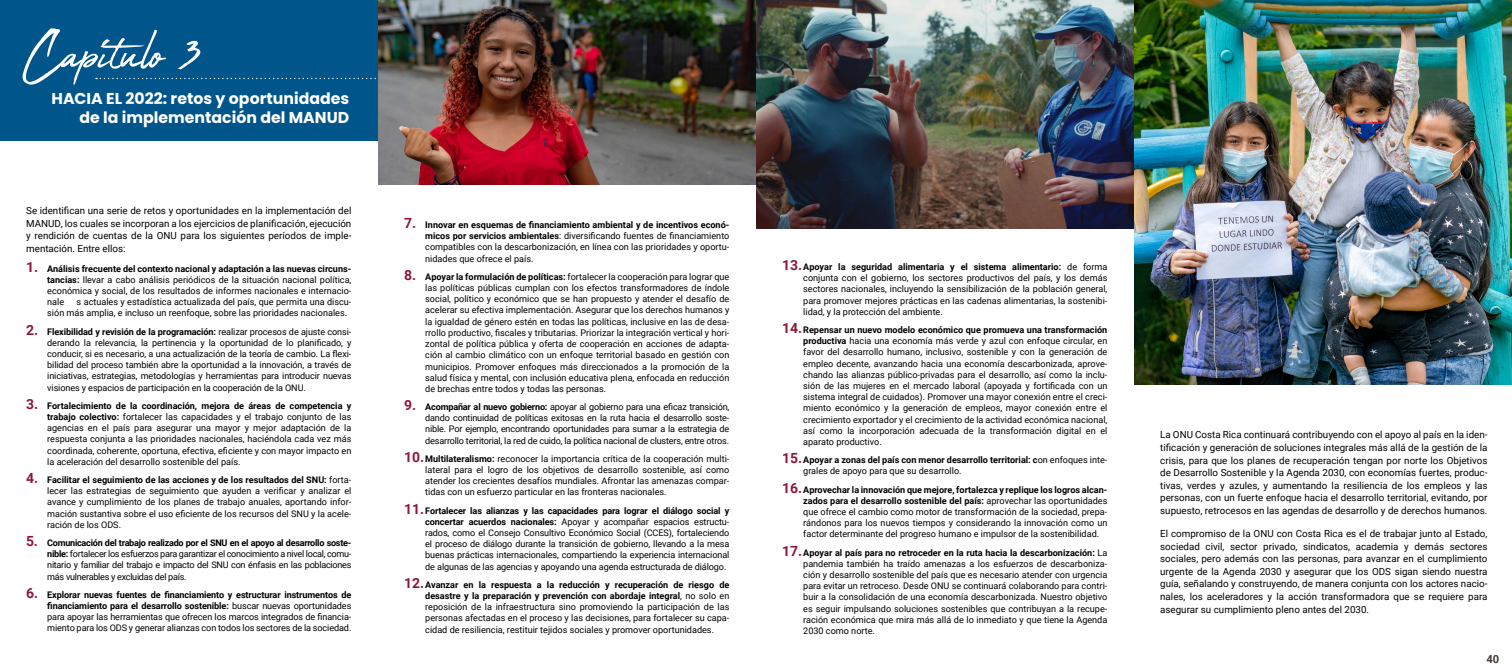
<style>
.page{position:relative;width:1512px;height:672px;background:#fff}
.page>*{position:absolute;margin:0;border:0;box-sizing:border-box;transform-origin:0 0}
.t1{font:70px "Abuget";color:#fff}
.t2{font:700 15.75px/18.9px "Poppins";color:#fff;text-align:right}
.t3{font:700 11.2px "Roboto";color:#453a36}
.t4{font:9.8px/12.6px "Roboto";color:#000;text-align:justify}
.t5{font:9.1px/11.2px "Roboto";color:#000;text-align:justify}
.t6{font:700 9.1px/11.2px "Roboto";color:#000}
.s1{font-size:77px}
.s2{font-weight:700;font-size:14px;color:#8f1838}
.s3{font-weight:700}
.s4{font-size:14px;color:#8f1838}
.s5{font-weight:400}
</style>
<div class="page">
<div style="left:0;top:0;width:378px;height:140px;background:#00558a"></div>
<img style="left:378px;top:0;width:378px;height:185px">
<img style="left:756px;top:0;width:378px;height:229px">
<svg style="left:96px;top:78px;width:1038px;height:1px"></svg>
<img style="left:1134px;top:0;width:378px;height:385px">
<h1 class="t1" style="left:23px;top:14px;width:179px">Capítulo <span class="s1">3</span></h1>
<h2 class="t2" style="left:52px;top:89px;width:299px">HACIA EL 2022: retos y oportunidades de la implementación del MANUD</h2>
<p class="t4" style="left:26px;top:204px;width:327px">Se identifican una serie de retos y oportunidades en la implementación del MANUD, los cuales se incorporan a los ejercicios de planificación, ejecución y rendición de cuentas de la ONU para los siguientes períodos de imple&shy;mentación. Entre ellos:</p>
<p class="t5" style="left:47px;top:263px;width:306px;text-indent:-21px"><span class="s2">1.</span> <span class="s3">Análisis frecuente del contexto nacional y adaptación a las nuevas circuns&shy;tancias:</span> llevar a cabo análisis periódicos de la situación nacional política, económica y social, de los resultados de informes nacionales e internacio&shy;nale</p>
<p class="t5" style="left:47px;top:296px;width:306px;text-indent:29px">s actuales y estadística actualizada del país, que permita una discu&shy;sión más amplia, e incluso un reenfoque, sobre las prioridades nacionales.</p>
<p class="t5" style="left:47px;top:326px;width:306px;text-indent:-21px"><span class="s2">2.</span> <span class="s3">Flexibilidad y revisión de la programación:</span> realizar procesos de ajuste consi&shy;derando la relevancia, la pertinencia y la oportunidad de lo planificado, y conducir, si es necesario, a una actualización de la teoría de cambio. La flexi&shy;bilidad del proceso también abre la oportunidad a la innovación, a través de iniciativas, estrategias, metodologías y herramientas para introducir nuevas visiones y espacios de participación en la cooperación de la ONU.</p>
<p class="t5" style="left:47px;top:400px;width:306px;text-indent:-21px"><span class="s2">3.</span> <span class="s3">Fortalecimiento de la coordinación, mejora de áreas de competencia y trabajo colectivo:</span> fortalecer las capacidades y el trabajo conjunto de las agencias en el país para asegurar una mayor y mejor adaptación de la respuesta conjunta a las prioridades nacionales, haciéndola cada vez más coordinada, coherente, oportuna, efectiva, eficiente y con mayor impacto en la aceleración del desarrollo sostenible del país.</p>
<p class="t5" style="left:47px;top:474px;width:306px;text-indent:-21px"><span class="s2">4.</span> <span class="s3">Facilitar el seguimiento de las acciones y de los resultados del SNU:</span> forta&shy;lecer las estrategias de seguimiento que ayuden a verificar y analizar el avance y cumplimiento de los planes de trabajo anuales, aportando infor&shy;mación sustantiva sobre el uso eficiente de los recursos del SNU y la acele&shy;ración de los ODS.</p>
<p class="t5" style="left:47px;top:537px;width:306px;text-indent:-21px"><span class="s2">5.</span> <span class="s3">Comunicación del trabajo realizado por el SNU en el apoyo al desarrollo soste&shy;nible:</span> fortalecer los esfuerzos para garantizar el conocimiento a nivel local, comu&shy;nitario y familiar del trabajo e impacto del SNU con énfasis en las poblaciones más vulnerables y excluidas del país.</p>
<p class="t5" style="left:47px;top:589px;width:306px;text-indent:-21px"><span class="s2">6.</span> <span class="s3">Explorar nuevas fuentes de financiamiento y estructurar instrumentos de financiamiento para el desarrollo sostenible:</span> buscar nuevas oportunidades para apoyar las herramientas que ofrecen los marcos integrados de financia&shy;miento para los ODS y generar alianzas con todos los sectores de la sociedad.</p>
<p class="t5" style="left:425px;top:219px;width:306px;text-indent:-21px"><span class="s2">7.</span> <span class="s3">Innovar en esquemas de financiamiento ambiental y de incentivos econó&shy;micos por servicios ambientales</span>: diversificando fuentes de financiamiento compatibles con la descarbonización, en línea con las prioridades y oportu&shy;nidades que ofrece el país.</p>
<p class="t5" style="left:425px;top:271px;width:306px;text-indent:-21px"><span class="s2">8.</span> <span class="s3">Apoyar la formulación de políticas:</span> fortalecer la cooperación para lograr que las políticas públicas cumplan con los efectos transformadores de índole social, político y económico que se han propuesto y atender el desafío de acelerar su efectiva implementación. Asegurar que los derechos humanos y la igualdad de género estén en todas las políticas, inclusive en las de desa&shy;rrollo productivo, fiscales y tributarias. Priorizar la integración vertical y hori&shy;zontal de política pública y oferta de cooperación en acciones de adapta&shy;ción al cambio climático con un enfoque territorial basado en gestión con municipios. Promover enfoques más direccionados a la promoción de la salud física y mental, con inclusión educativa plena, enfocada en reducción de brechas entre todos y todas las personas.</p>
<p class="t5" style="left:425px;top:401px;width:306px;text-indent:-21px"><span class="s2">9.</span> <span class="s3">Acompañar al nuevo gobierno:</span> apoyar al gobierno para una eficaz transición, dando continuidad de políticas exitosas en la ruta hacia el desarrollo soste&shy;nible. Por ejemplo, encontrando oportunidades para sumar a la estrategia de desarrollo territorial, la red de cuido, la política nacional de clusters, entre otros.</p>
<p class="t5" style="left:425px;top:453px;width:306px;text-indent:-21px"><span class="s2">10.</span><span class="s3">Multilateralismo:</span> reconocer la importancia crítica de la cooperación multi&shy;lateral para el logro de los objetivos de desarrollo sostenible, así como atender los crecientes desafíos mundiales. Afrontar las amenazas compar&shy;tidas con un esfuerzo particular en las fronteras nacionales.</p>
<p class="t5" style="left:425px;top:505px;width:306px;text-indent:-21px"><span class="s2">11.</span><span class="s3">Fortalecer las alianzas y las capacidades para lograr el diálogo social y concertar acuerdos nacionales:</span> Apoyar y acompañar espacios estructu&shy;rados, como el Consejo Consultivo Económico Social (CCES), fortaleciendo el proceso de diálogo durante la transición de gobierno, llevando a la mesa buenas prácticas internacionales, compartiendo la experiencia internacional de algunas de las agencias y apoyando una agenda estructurada de diálogo.</p>
<p class="t5" style="left:425px;top:579px;width:306px;text-indent:-21px"><span class="s2">12.</span><span class="s3">Avanzar en la respuesta a la reducción y recuperación de riesgo de desastre y la preparación y prevención con abordaje integral</span>, no solo en reposición de la infraestructura sino promoviendo la participación de las personas afectadas en el proceso y las decisiones, para fortalecer su capa&shy;cidad de resiliencia, restituir tejidos sociales y promover oportunidades.</p>
<p class="t5" style="left:803px;top:261px;width:306px;text-indent:-21px"><span class="s2">13.</span><span class="s3">Apoyar la seguridad alimentaria y el sistema alimentario:</span> de forma conjunta con el gobierno, los sectores productivos del país, y los demás sectores nacionales, incluyendo la sensibilización de la población general, para promover mejores prácticas en las cadenas alimentarias, la sostenibi&shy;lidad, y la protección del ambiente.</p>
<p class="t5" style="left:803px;top:324px;width:306px;text-indent:-21px"><span class="s2">14.</span><span class="s3">Repensar un nuevo modelo económico que promueva una transformación productiva</span> hacia una economía más verde y azul con enfoque circular, en favor del desarrollo humano, inclusivo, sostenible y con la generación de empleo decente, avanzando hacia una economía descarbonizada, aprove&shy;chando las alianzas público-privadas para el desarrollo, así como la inclu&shy;sión de las mujeres en el mercado laboral (apoyada y fortificada con un sistema integral de cuidados). Promover una mayor conexión entre el creci&shy;miento económico y la generación de empleos, mayor conexión entre el crecimiento exportador y el crecimiento de la actividad económica nacional, así como la incorporación adecuada de la transformación digital en el aparato productivo.</p>
<p class="t6" style="left:803px;top:454px;width:306px;text-indent:-21px"><span class="s4">15.</span>Apoyar a zonas del país con menor desarrollo territorial: c<span class="s5">on enfoques inte&shy;grales de apoyo para que su desarrollo.</span></p>
<p class="t5" style="left:803px;top:483px;width:306px;text-indent:-21px"><span class="s2">16.</span><span class="s3">Aprovechar la innovación que mejore, fortalezca y replique los logros alcan&shy;zados para el desarrollo sostenible del país:</span> aprovechar las oportunidades que ofrece el cambio como motor de transformación de la sociedad, prepa&shy;rándonos para los nuevos tiempos y considerando la innovación como un factor determinante del progreso humano e impulsor de la sostenibilidad.</p>
<p class="t5" style="left:803px;top:546px;width:306px;text-indent:-21px"><span class="s2">17.</span><span class="s3">Apoyar al país para no retroceder en la ruta hacia la descarbonización:</span> La pandemia también ha traído amenazas a los esfuerzos de descarboniza&shy;ción y desarrollo sostenible del país que es necesario atender con urgencia para evitar un retroceso. Desde ONU se continuará colaborando para contri&shy;buir a la consolidación de una economía descarbonizada. Nuestro objetivo es seguir impulsando soluciones sostenibles que contribuyan a la recupe&shy;ración económica que mira más allá de lo inmediato y que tiene la Agenda 2030 como norte.</p>
<p class="t4" style="left:1160px;top:428px;width:329px">La ONU Costa Rica continuará contribuyendo con el apoyo al país en la iden&shy;tificación y generación de soluciones integrales más allá de la gestión de la crisis, para que los planes de recuperación tengan por norte los Objetivos de Desarrollo Sostenible y la Agenda 2030, con economías fuertes, produc&shy;tivas, verdes y azules, y aumentando la resiliencia de los empleos y las personas, con un fuerte enfoque hacia el desarrollo territorial, evitando, por supuesto, retrocesos en las agendas de desarrollo y de derechos humanos.</p>
<p class="t4" style="left:1160px;top:527px;width:329px">El compromiso de la ONU con Costa Rica es el de trabajar junto al Estado, sociedad civil, sector privado, sindicatos, academia y demás sectores sociales, pero además con las personas, para avanzar en el cumplimiento urgente de la Agenda 2030 y asegurar que los ODS sigan siendo nuestra guía, señalando y construyendo, de manera conjunta con los actores nacio&shy;nales, los aceleradores y la acción transformadora que se requiere para asegurar su cumplimiento pleno antes del 2030.</p>
<p class="t3" style="left:1487px;top:651px;width:14px">40</p>
</div>
